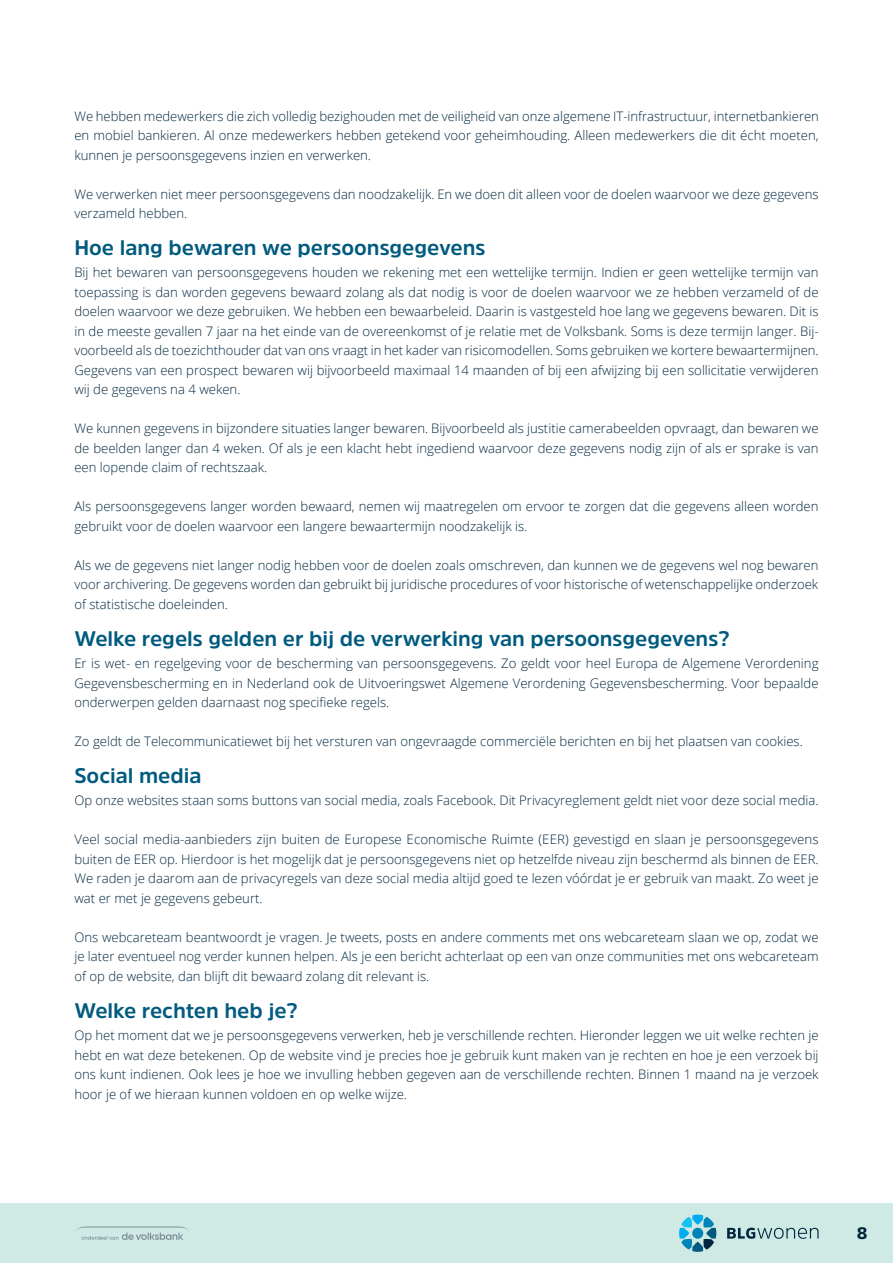
<style>
.page{position:relative;width:893px;height:1263px;background:#fff}
.page>*{position:absolute;margin:0;border:0;box-sizing:border-box;transform-origin:0 0}
.t1{font:700 21px "Amsi Pro";color:#005b7f}
.t2{font:900 16.5px "Amsi Pro";color:#00263f}
.t3{font:300 13.2px/19.5px "Open Sans";color:#00263f;text-align:justify}
</style>
<div class="page">
<div style="left:0;top:1203px;width:893px;height:60px;background:#cfeae4"></div>
<svg style="left:77px;top:1226px;width:112px;height:14px"></svg>
<svg style="left:727px;top:1228px;width:92px;height:11px"></svg>
<svg style="left:679px;top:1214px;width:37px;height:38px"></svg>
<p class="t3" style="left:74px;top:106px;width:746px">We hebben medewerkers die zich volledig bezighouden met de veiligheid van onze algemene IT-infrastructuur, internetbankieren en mobiel bankieren. Al onze medewerkers hebben getekend voor geheimhouding. Alleen medewerkers die dit écht moeten, kunnen je persoonsgegevens inzien en verwerken.</p>
<p class="t3" style="left:74px;top:184px;width:746px">We verwerken niet meer persoonsgegevens dan noodzakelijk. En we doen dit alleen voor de doelen waarvoor we deze gegevens verzameld hebben.</p>
<h1 class="t1" style="left:74px;top:233px;width:413px">Hoe lang bewaren we persoonsgegevens</h1>
<p class="t3" style="left:74px;top:262px;width:746px">Bij het bewaren van persoonsgegevens houden we rekening met een wettelijke termijn. Indien er geen wettelijke termijn van toepassing is dan worden gegevens bewaard zolang als dat nodig is voor de doelen waarvoor we ze hebben verzameld of de doelen waarvoor we deze gebruiken. We hebben een bewaarbeleid. Daarin is vastgesteld hoe lang we gegevens bewaren. Dit is in de meeste gevallen 7 jaar na het einde van de overeenkomst of je relatie met de Volksbank. Soms is deze termijn langer. Bij&shy;voorbeeld als de toezichthouder dat van ons vraagt in het kader van risicomodellen. Soms gebruiken we kortere bewaartermijnen.<br>Gegevens van een prospect bewaren wij bijvoorbeeld maximaal 14 maanden of bij een afwijzing bij een sollicitatie verwijderen wij de gegevens na 4 weken.</p>
<p class="t3" style="left:74px;top:418px;width:746px">We kunnen gegevens in bijzondere situaties langer bewaren. Bijvoorbeeld als justitie camerabeelden opvraagt, dan bewaren we de beelden langer dan 4 weken. Of als je een klacht hebt ingediend waarvoor deze gegevens nodig zijn of als er sprake is van een lopende claim of rechtszaak.</p>
<p class="t3" style="left:74px;top:496px;width:746px">Als persoonsgegevens langer worden bewaard, nemen wij maatregelen om ervoor te zorgen dat die gegevens alleen worden gebruikt voor de doelen waarvoor een langere bewaartermijn noodzakelijk is.</p>
<p class="t3" style="left:74px;top:555px;width:746px">Als we de gegevens niet langer nodig hebben voor de doelen zoals omschreven, dan kunnen we de gegevens wel nog bewaren voor archivering. De gegevens worden dan gebruikt bij juridische procedures of voor historische of wetenschappelijke onderzoek of statistische doeleinden.</p>
<h1 class="t1" style="left:74px;top:624px;width:657px">Welke regels gelden er bij de verwerking van persoonsgegevens?</h1>
<p class="t3" style="left:74px;top:653px;width:746px">Er is wet- en regelgeving voor de bescherming van persoonsgegevens. Zo geldt voor heel Europa de Algemene Verordening Gegevensbescherming en in Nederland ook de Uitvoeringswet Algemene Verordening Gegevensbescherming. Voor bepaalde onderwerpen gelden daarnaast nog specifieke regels.</p>
<p class="t3" style="left:74px;top:731px;width:730px">Zo geldt de Telecommunicatiewet bij het versturen van ongevraagde commerciële berichten en bij het plaatsen van cookies.</p>
<h1 class="t1" style="left:74px;top:761px;width:129px">Social media</h1>
<p class="t3" style="left:74px;top:790px;width:746px">Op onze websites staan soms buttons van social media, zoals Facebook. Dit Privacyreglement geldt niet voor deze social media.</p>
<p class="t3" style="left:74px;top:829px;width:746px">Veel social media-aanbieders zijn buiten de Europese Economische Ruimte (EER) gevestigd en slaan je persoonsgegevens buiten de EER op. Hierdoor is het mogelijk dat je persoonsgegevens niet op hetzelfde niveau zijn beschermd als binnen de EER.<br>We raden je daarom aan de privacyregels van deze social media altijd goed te lezen vóórdat je er gebruik van maakt. Zo weet je wat er met je gegevens gebeurt.</p>
<p class="t3" style="left:74px;top:927px;width:746px">Ons webcareteam beantwoordt je vragen. Je tweets, posts en andere comments met ons webcareteam slaan we op, zodat we je later eventueel nog verder kunnen helpen. Als je een bericht achterlaat op een van onze communities met ons webcareteam of op de website, dan blijft dit bewaard zolang dit relevant is.</p>
<h1 class="t1" style="left:74px;top:996px;width:225px">Welke rechten heb je?</h1>
<p class="t3" style="left:74px;top:1025px;width:746px">Op het moment dat we je persoonsgegevens verwerken, heb je verschillende rechten. Hieronder leggen we uit welke rechten je hebt en wat deze betekenen. Op de website vind je precies hoe je gebruik kunt maken van je rechten en hoe je een verzoek bij ons kunt indienen. Ook lees je hoe we invulling hebben gegeven aan de verschillende rechten. Binnen 1 maand na je verzoek hoor je of we hieraan kunnen voldoen en op welke wijze.</p>
<p class="t2" style="left:857px;top:1222px;width:12px">8</p>
</div>
